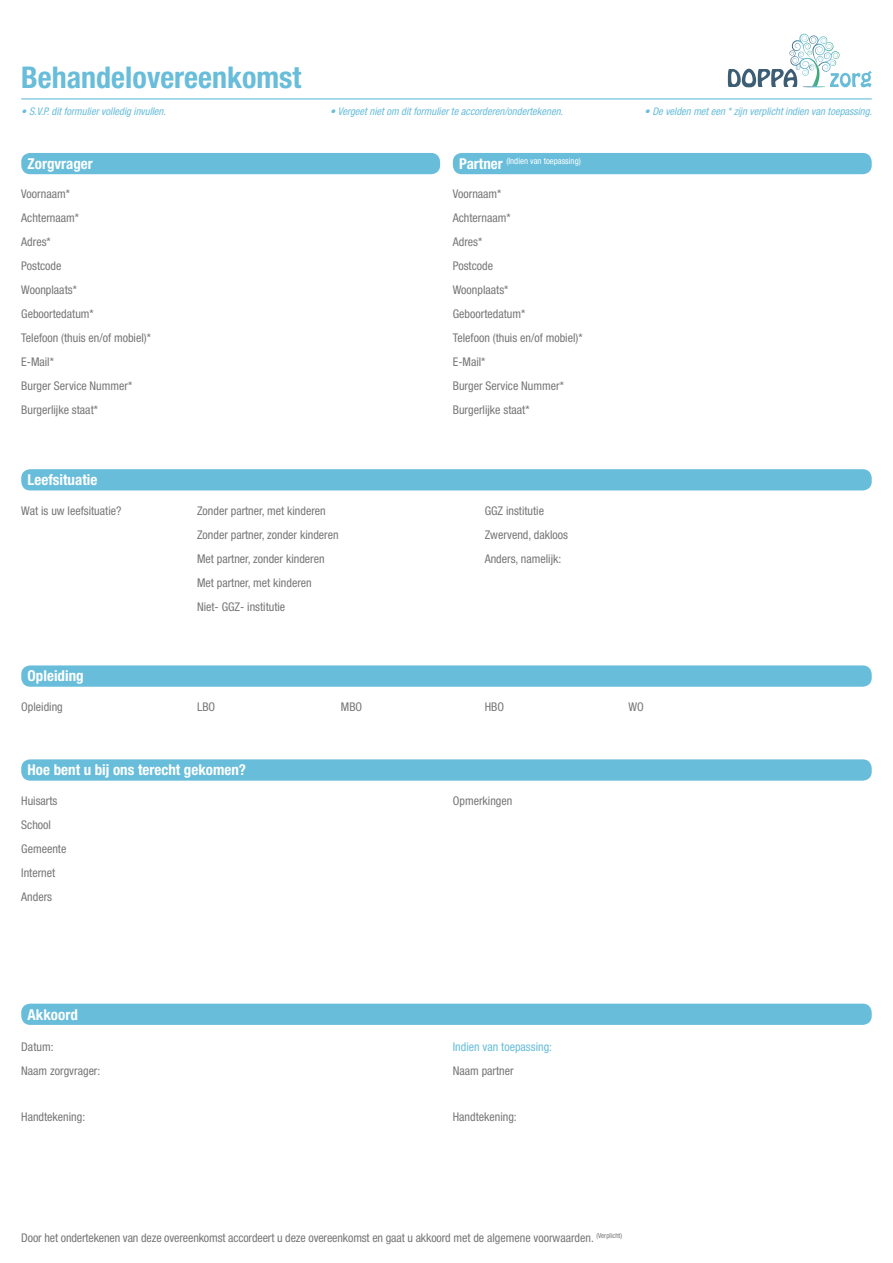
<style>
.page{position:relative;width:893px;height:1263px;background:#fff}
.page>*{position:absolute;margin:0;border:0;box-sizing:border-box;transform-origin:0 0}
.t1{font:700 condensed 30px "Helvetica Neue LT Std";color:#68bdda}
.t2{font:700 condensed 15px "Helvetica Neue LT Std";color:#fff}
.t3{font:condensed 12px/24px "Helvetica Neue LT Std";color:#777}
.t4{font:condensed 12px "Helvetica Neue LT Std";color:#68bdda}
.t5{font:italic condensed 10.5px "Helvetica Neue LT Std";color:#68bdda}
.t6{font:condensed 8.7px "Helvetica Neue LT Std";color:#fff}
.s1{font-weight:700;font-size:15px}
</style>
<div class="page">
<svg style="left:728px;top:34px;width:144px;height:54px"></svg>
<hr style="left:21px;top:98px;width:851px;height:1px;background:#68bdda">
<div style="left:21px;top:153px;width:419px;height:21px;background:#68bdda;border-radius:9px"></div>
<div style="left:21px;top:469px;width:851px;height:21px;background:#68bdda;border-radius:9px"></div>
<div style="left:21px;top:665px;width:851px;height:22px;background:#68bdda;border-radius:9px"></div>
<div style="left:21px;top:759px;width:851px;height:22px;background:#68bdda;border-radius:9px"></div>
<div style="left:453px;top:153px;width:419px;height:21px;background:#68bdda;border-radius:9px"></div>
<div style="left:21px;top:1004px;width:851px;height:21px;background:#68bdda;border-radius:9px"></div>
<h1 class="t1" style="left:21px;top:59px;width:282px">Behandelovereenkomst</h1>
<p class="t5" style="left:21px;top:105px;width:146px">• S.V.P. dit formulier volledig invullen.</p>
<p class="t5" style="left:330px;top:105px;width:234px">• Vergeet niet om dit formulier te accorderen/ondertekenen.</p>
<p class="t5" style="left:645px;top:105px;width:229px">• De velden met een * zijn verplicht indien van toepassing.</p>
<p class="t2" style="left:28px;top:155px;width:67px">Zorgvrager</p>
<p class="t3" style="left:21px;top:182px;width:131px">Voornaam*<br>Achternaam*<br>Adres*<br>Postcode<br>Woonplaats*<br>Geboortedatum*<br>Telefoon (thuis en/of mobiel)*<br>E-Mail*<br>Burger Service Nummer*<br>Burgerlijke staat*</p>
<p class="t2" style="left:28px;top:471px;width:71px">Leefsituatie</p>
<p class="t3" style="left:21px;top:498px;width:102px">Wat is uw leefsituatie?</p>
<p class="t2" style="left:28px;top:667px;width:58px">Opleiding</p>
<p class="t3" style="left:21px;top:694px;width:43px">Opleiding</p>
<p class="t3" style="left:197px;top:499px;width:130px">Zonder partner, met kinderen</p>
<p class="t3" style="left:197px;top:523px;width:143px">Zonder partner, zonder kinderen</p>
<p class="t3" style="left:197px;top:547px;width:129px">Met partner, zonder kinderen</p>
<p class="t3" style="left:197px;top:571px;width:116px">Met partner, met kinderen</p>
<p class="t3" style="left:197px;top:595px;width:90px">Niet- GGZ- institutie</p>
<p class="t3" style="left:197px;top:695px;width:20px">LBO</p>
<p class="t3" style="left:341px;top:695px;width:23px">MBO</p>
<p class="t2" style="left:28px;top:761px;width:220px">Hoe bent u bij ons terecht gekomen?</p>
<p class="t6" style="left:459px;top:156px;width:123px"><span class="s1">Partner</span> (Indien van toepassing)</p>
<p class="t3" style="left:453px;top:182px;width:131px">Voornaam*<br>Achternaam*<br>Adres*<br>Postcode<br>Woonplaats*<br>Geboortedatum*<br>Telefoon (thuis en/of mobiel)*<br>E-Mail*<br>Burger Service Nummer*<br>Burgerlijke staat*</p>
<p class="t3" style="left:485px;top:499px;width:85px">GGZ institutie<br>Zwervend, dakloos<br>Anders, namelijk:</p>
<p class="t3" style="left:485px;top:695px;width:21px">HBO</p>
<p class="t3" style="left:21px;top:788px;width:47px">Huisarts<br>School<br>Gemeente<br>Internet<br>Anders</p>
<p class="t3" style="left:453px;top:788px;width:61px">Opmerkingen</p>
<p class="t2" style="left:28px;top:1005px;width:52px">Akkoord</p>
<p class="t3" style="left:21px;top:1035px;width:81px">Datum:<br>Naam zorgvrager:</p>
<p class="t4" style="left:453px;top:1039px;width:101px">Indien van toepassing:</p>
<p class="t3" style="left:453px;top:1058px;width:62px">Naam partner</p>
<p class="t3" style="left:21px;top:1104px;width:65px">Handtekening:</p>
<p class="t3" style="left:453px;top:1104px;width:65px">Handtekening:</p>
<p class="t3" style="left:629px;top:695px;width:17px">WO</p>
<p class="t3" style="left:21px;top:1225px;width:602px">Door het ondertekenen van deze overeenkomst accordeert u deze overeenkomst en gaat u akkoord met de algemene voorwaarden. <sup>(Verplicht)</sup></p>
</div>
